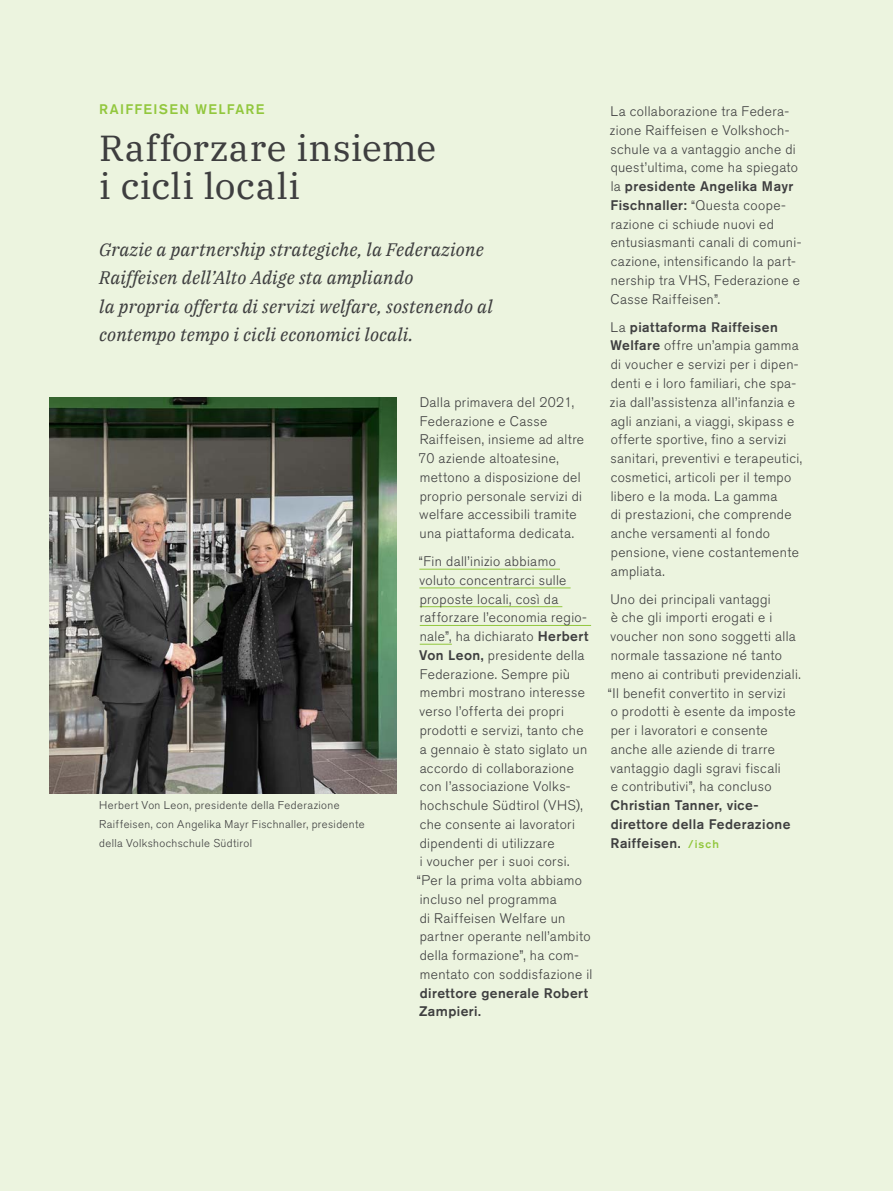
<style>
.page{position:relative;width:893px;height:1191px;background:#ecf4df}
.page>*{position:absolute;margin:0;border:0;box-sizing:border-box;transform-origin:0 0}
.t1{font:36px/37.5px "IBM Plex Serif";letter-spacing:.015em;color:#3e3e3f}
.t2{font:italic 18px/28px "IBM Plex Serif";letter-spacing:.01em;color:#3e3e3f}
.t3{font:300 13.8px/18.8px "Akzidenz Grotesk BQ";letter-spacing:.03em;color:#3e3e3f}
.t4{font:500 13.8px/18.8px "Akzidenz Grotesk BQ";letter-spacing:.03em;color:#3e3e3f}
.t5{font:500 13.8px "Akzidenz Grotesk BQ";letter-spacing:.095em;color:#92c73d}
.t6{font:300 11.25px/18.8px "Akzidenz Grotesk BQ";letter-spacing:.035em;color:#3e3e3f}
.s1{font-weight:500}
.s2{font-size:11.25px;color:#92c73d}
</style>
<div class="page">
<img style="left:50px;top:397px;width:347px;height:397px">
<hr style="left:419px;top:569px;width:141px;height:1px;background:#92c73d">
<hr style="left:419px;top:587px;width:152px;height:1px;background:#92c73d">
<hr style="left:420px;top:606px;width:142px;height:1px;background:#92c73d">
<hr style="left:420px;top:625px;width:171px;height:1px;background:#92c73d">
<hr style="left:420px;top:644px;width:32px;height:1px;background:#92c73d">
<p class="t5" style="left:99px;top:101px;width:167px">RAIFFEISEN WELFARE</p>
<h1 class="t1" style="left:99px;top:126px;width:339px">Rafforzare insieme i cicli locali</h1>
<h2 class="t2" style="left:99px;top:234px;width:395px">Grazie a partnership strategiche, la Federazione Raiffeisen dell’Alto Adige sta ampliando<br>la propria offerta di servizi welfare, sostenendo al contempo tempo i cicli economici locali.</h2>
<p class="t6" style="left:99px;top:796px;width:267px">Herbert Von Leon, presidente della Federazione<br>Raiffeisen, con Angelika Mayr Fischnaller, presidente della Volkshochschule Südtirol</p>
<p class="t3" style="left:418px;top:393px;width:167px">Dalla primavera del 2021,<br>Federazione e Casse<br>Raiffeisen, insieme ad altre<br>70 aziende altoatesine, mettono a disposizione del proprio personale servizi di welfare accessibili tramite una piattaforma dedicata.</p>
<p class="t3" style="left:417px;top:552px;width:177px">“Fin dall’inizio abbiamo voluto concentrarci sulle proposte locali, così da rafforzare l’economia regio&shy;nale”, ha dichiarato <span class="s1">Herbert<br>Von Leon,</span> presidente della<br>Federazione. Sempre più membri mostrano interesse verso l’offerta dei propri prodotti e servizi, tanto che<br>a gennaio è stato siglato un accordo di collaborazione con l’associazione Volks&shy;hochschule Südtirol (VHS), che consente ai lavoratori dipendenti di utilizzare<br>i voucher per i suoi corsi. “Per la prima volta abbiamo incluso nel programma<br>di Raiffeisen Welfare un partner operante nell’ambito della formazione”, ha com&shy;mentato con soddisfazione il</p>
<p class="t4" style="left:419px;top:983px;width:171px">direttore generale Robert<br>Zampieri.</p>
<p class="t3" style="left:610px;top:102px;width:193px">La collaborazione tra Federa&shy;zione Raiffeisen e Volkshoch&shy;schule va a vantaggio anche di quest’ultima, come ha spiegato la <span class="s1">presidente Angelika Mayr<br>Fischnaller:</span> “Questa coope&shy;razione ci schiude nuovi ed entusiasmanti canali di comuni&shy;cazione, intensificando la part&shy;nership tra VHS, Federazione e<br>Casse Raiffeisen”.</p>
<p class="t3" style="left:610px;top:318px;width:194px">La <span class="s1">piattaforma Raiffeisen<br>Welfare</span> offre un’ampia gamma di voucher e servizi per i dipen&shy;denti e i loro familiari, che spa&shy;zia dall’assistenza all’infanzia e agli anziani, a viaggi, skipass e offerte sportive, fino a servizi sanitari, preventivi e terapeutici, cosmetici, articoli per il tempo libero e la moda. La gamma<br>di prestazioni, che comprende anche versamenti al fondo pensione, viene costantemente ampliata.</p>
<p class="t3" style="left:608px;top:590px;width:194px">Uno dei principali vantaggi<br>è che gli importi erogati e i voucher non sono soggetti alla normale tassazione né tanto meno ai contributi previdenziali. “Il benefit convertito in servizi<br>o prodotti è esente da imposte per i lavoratori e consente anche alle aziende di trarre vantaggio dagli sgravi fiscali<br>e contributivi”, ha concluso</p>
<p class="t4" style="left:611px;top:795px;width:181px">Christian Tanner, vice&shy;direttore della Federazione<br>Raiffeisen. <span class="s2">/isch</span></p>
</div>
